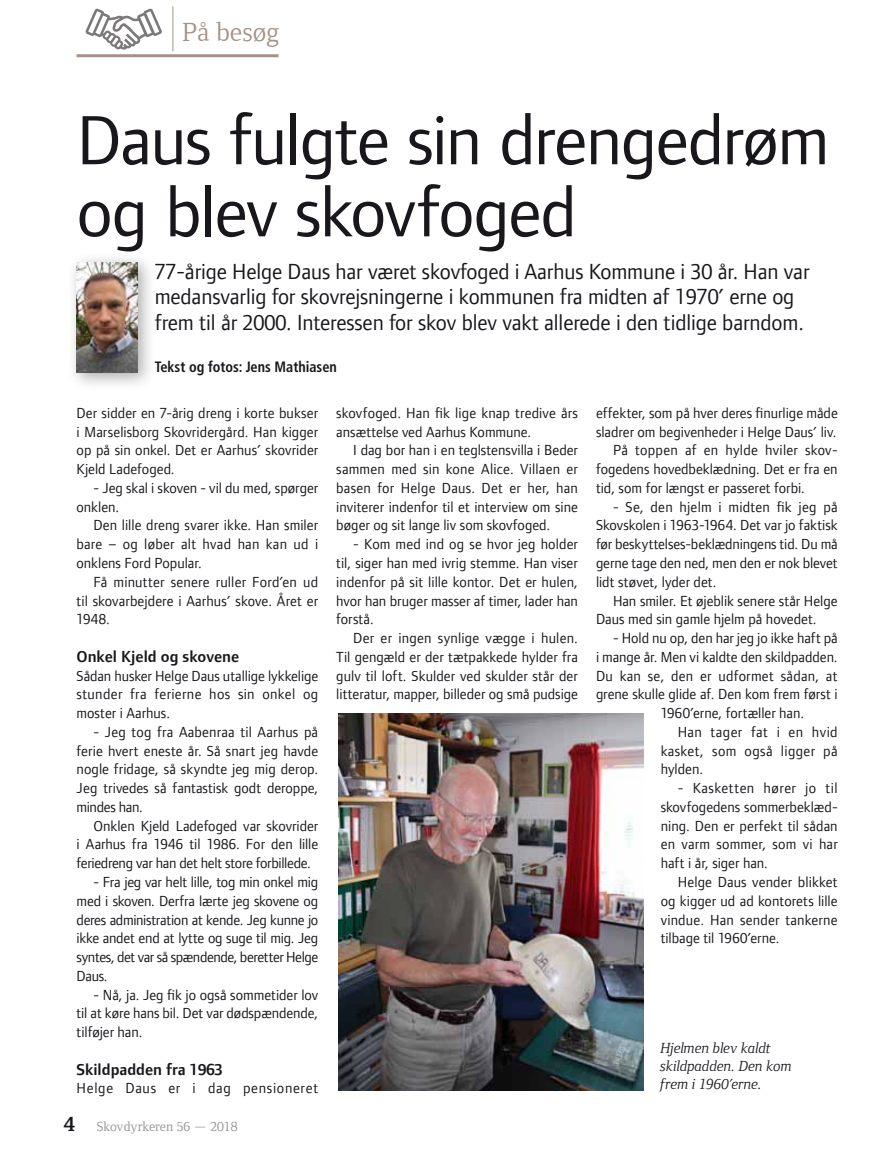
<style>
.page{position:relative;width:893px;height:1149px;background:#fff}
.page>*{position:absolute;margin:0;border:0;box-sizing:border-box;transform-origin:0 0}
.t1{font:72px/72px "Foundry Form Sans";letter-spacing:-.02em;color:#1a171c}
.t2{font:27px "Foundry Form Serif";color:#a69185}
.t3{font:22.5px/25.5px "Foundry Form Sans";letter-spacing:-.005em;color:#1a171c}
.t4{font:600 16.5px "Foundry Form Sans";color:#1a171c}
.t5{font:15px/18.8px "Foundry Form Sans";color:#1a171c;text-align:justify}
.t6{font:15px "Foundry Form Sans";letter-spacing:.02em;color:#1a171c}
.t7{font:italic 15px/18px "Foundry Form Serif";color:#1a171c}
.t8{font:15px "Foundry Form Sans";letter-spacing:.05em;color:#1a171c}
.t9{font:700 condensed 15px "Frutiger LT Std";color:#1a171c;scale:.95 1}
.t10{font:15px "Foundry Form Sans";letter-spacing:.025em;color:#1a171c}
.t11{font:15px "Foundry Form Sans";letter-spacing:.03em;color:#1a171c}
.t12{font:13.5px "Foundry Form Serif";color:#8f9193}
.s1{font-weight:700;font-size:21px;color:#1a171c}
</style>
<div class="page">
<svg style="left:85px;top:9px;width:77px;height:41px"></svg>
<hr style="left:172px;top:6px;width:1px;height:45px;background:#a69185">
<hr style="left:77px;top:54px;width:202px;height:3px;background:#a69185">
<img style="left:339px;top:713px;width:305px;height:377px">
<div style="left:66px;top:252px;width:90px;height:139px;background:#1a171c;opacity:.35"></div>
<img style="left:77px;top:262px;width:61px;height:110px">
<h2 class="t2" style="left:182px;top:17px;width:98px">På besøg</h2>
<h1 class="t1" style="left:77px;top:104px;width:754px">Daus fulgte sin drengedrøm og blev skovfoged</h1>
<h3 class="t3" style="left:155px;top:258px;width:656px">77-årige Helge Daus har været skovfoged i Aarhus Kommune i 30 år. Han var medansvarlig for skovrejsningerne i kommunen fra midten af 1970’ erne og frem til år 2000. Interessen for skov blev vakt allerede i den tidlige barndom.</h3>
<p class="t9" style="left:155px;top:358px;width:193px">Tekst og fotos: Jens Mathiasen</p>
<p class="t5" style="left:77px;top:403px;width:243px">Der sidder en 7-årig dreng i korte bukser i Marselisborg Skovridergård. Han kigger op på sin onkel. Det er Aarhus’ skovrider Kjeld Ladefoged.</p>
<p class="t5" style="left:77px;top:478px;width:243px;text-indent:17px">- Jeg skal i skoven - vil du med, spørger onklen.</p>
<p class="t5" style="left:77px;top:516px;width:243px;text-indent:17px">Den lille dreng svarer ikke. Han smiler bare – og løber alt hvad han kan ud i onklens Ford Popular.</p>
<p class="t5" style="left:77px;top:572px;width:243px;text-indent:17px">Få minutter senere ruller Ford’en ud til skovarbejdere i Aarhus’ skove. Året er 1948.</p>
<p class="t4" style="left:77px;top:647px;width:164px">Onkel Kjeld og skovene</p>
<p class="t5" style="left:77px;top:666px;width:243px">Sådan husker Helge Daus utallige lykkelige stunder fra ferierne hos sin onkel og moster i Aarhus.</p>
<p class="t5" style="left:77px;top:722px;width:243px;text-indent:17px">- Jeg tog fra Aabenraa til Aarhus på ferie hvert eneste år. Så snart jeg havde nogle fridage, så skyndte jeg mig derop.<br>Jeg trivedes så fantastisk godt deroppe, mindes han.</p>
<p class="t5" style="left:77px;top:816px;width:243px;text-indent:17px">Onklen Kjeld Ladefoged var skovrider i Aarhus fra 1946 til 1986. For den lille feriedreng var han det helt store forbillede.</p>
<p class="t5" style="left:77px;top:872px;width:243px;text-indent:17px">- Fra jeg var helt lille, tog min onkel mig med i skoven. Derfra lærte jeg skovene og deres administration at kende. Jeg kunne jo ikke andet end at lytte og suge til mig. Jeg syntes, det var så spændende, beretter Helge Daus.</p>
<p class="t5" style="left:77px;top:984px;width:243px;text-indent:17px">- Nå, ja. Jeg fik jo også sommetider lov til at køre hans bil. Det var dødspændende, tilføjer han.</p>
<p class="t4" style="left:77px;top:1059px;width:148px">Skildpadden fra 1963</p>
<p class="t8" style="left:77px;top:1079px;width:243px">Helge Daus er i dag pensioneret</p>
<p class="t12" style="left:64px;top:1118px;width:175px"><span class="s1">4</span> Skovdyrkeren 56 — 2018</p>
<p class="t5" style="left:336px;top:403px;width:243px">skovfoged. Han fik lige knap tredive års ansættelse ved Aarhus Kommune.</p>
<p class="t5" style="left:336px;top:441px;width:243px;text-indent:17px">I dag bor han i en teglstensvilla i Beder sammen med sin kone Alice. Villaen er basen for Helge Daus. Det er her, han inviterer indenfor til et interview om sine bøger og sit lange liv som skovfoged.</p>
<p class="t5" style="left:336px;top:534px;width:243px;text-indent:17px">- Kom med ind og se hvor jeg holder til, siger han med ivrig stemme. Han viser indenfor på sit lille kontor. Det er hulen, hvor han bruger masser af timer, lader han forstå.</p>
<p class="t5" style="left:336px;top:628px;width:243px;text-indent:17px">Der er ingen synlige vægge i hulen.<br>Til gengæld er der tætpakkede hylder fra gulv til loft. Skulder ved skulder står der litteratur, mapper, billeder og små pudsige</p>
<p class="t5" style="left:596px;top:403px;width:243px">effekter, som på hver deres finurlige måde</p>
<p class="t5" style="left:596px;top:422px;width:242px">sladrer om begivenheder i Helge Daus’ liv.</p>
<p class="t6" style="left:613px;top:442px;width:226px">På toppen af en hylde hviler skov-</p>
<p class="t5" style="left:596px;top:459px;width:243px">fogedens hovedbeklædning. Det er fra en</p>
<p class="t5" style="left:596px;top:478px;width:210px">tid, som for længst er passeret forbi.</p>
<p class="t5" style="left:596px;top:497px;width:243px;text-indent:17px">- Se, den hjelm i midten fik jeg på Skovskolen i 1963-1964. Det var jo faktisk før beskyttelses-beklædningens tid. Du må gerne tage den ned, men den er nok blevet lidt støvet, lyder det.</p>
<p class="t5" style="left:596px;top:591px;width:243px;text-indent:17px">Han smiler. Et øjeblik senere står Helge<br>Daus med sin gamle hjelm på hovedet.</p>
<p class="t5" style="left:613px;top:628px;width:226px">- Hold nu op, den har jeg jo ikke haft på</p>
<p class="t5" style="left:596px;top:647px;width:243px">i mange år. Men vi kaldte den skildpadden.</p>
<p class="t6" style="left:596px;top:667px;width:243px">Du kan se, den er udformet sådan, at</p>
<p class="t5" style="left:596px;top:684px;width:243px">grene skulle glide af. Den kom frem først i</p>
<p class="t5" style="left:661px;top:703px;width:145px">1960’erne, fortæller han.</p>
<p class="t11" style="left:678px;top:723px;width:162px">Han tager fat i en hvid</p>
<p class="t10" style="left:661px;top:742px;width:179px">kasket, som også ligger på</p>
<p class="t5" style="left:661px;top:759px;width:44px">hylden.</p>
<p class="t5" style="left:661px;top:778px;width:179px;text-indent:17px">- Kasketten hører jo til skovfogedens sommerbeklæd&shy;ning. Den er perfekt til sådan en varm sommer, som vi har haft i år, siger han.</p>
<p class="t5" style="left:661px;top:872px;width:179px;text-indent:17px">Helge Daus vender blikket og kigger ud ad kontorets lille vindue. Han sender tankerne tilbage til 1960’erne.</p>
<p class="t7" style="left:661px;top:1038px;width:133px">Hjelmen blev kaldt skildpadden. Den kom frem i 1960’erne.</p>
</div>
